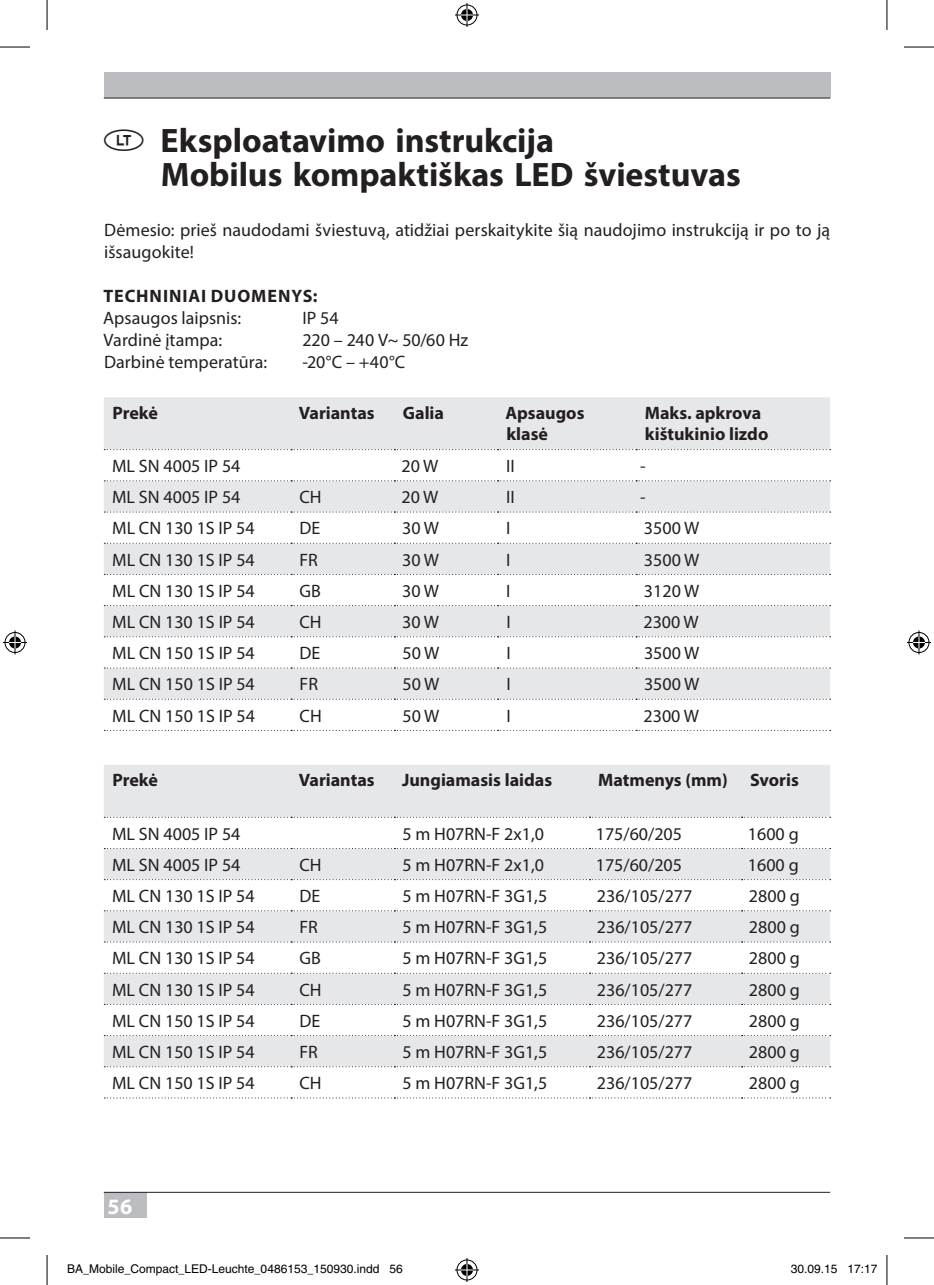
<style>
.page{position:relative;width:934px;height:1285px;background:#fff}
.page>*{position:absolute;margin:0;border:0;box-sizing:border-box;transform-origin:0 0}
.t1{font:700 34px/34px "Myriad Pro";letter-spacing:-.005em;color:#231f20}
.t2{font:700 22px "Myriad Pro";color:#fff}
.t3{font:18px/22px "Myriad Pro";color:#231f20}
.t4{font:700 18px/21.6px "Myriad Pro";color:#231f20}
.t5{font:12px "Helvetica";color:#000}
.s1{font-family:"Brennenstuhl Country Pi";font-weight:400;font-size:25px}
</style>
<div class="page">
<div style="left:104px;top:1192px;width:42px;height:25px;background:#bcbdc0"></div>
<div style="left:104px;top:73px;width:725px;height:25px;background:#bcbdc0"></div>
<hr style="left:104px;top:98px;width:725px;height:1px;background:#231f20">
<hr style="left:104px;top:1192px;width:725px;height:1px;background:#231f20">
<svg style="left:104px;top:397px;width:725px;height:301px;fill:#e6e7e9"></svg>
<svg style="left:104px;top:449px;width:726px;height:1px"></svg>
<svg style="left:104px;top:480px;width:726px;height:1px"></svg>
<svg style="left:104px;top:511px;width:726px;height:1px"></svg>
<svg style="left:104px;top:543px;width:726px;height:1px"></svg>
<svg style="left:104px;top:574px;width:726px;height:1px"></svg>
<svg style="left:104px;top:605px;width:726px;height:1px"></svg>
<svg style="left:104px;top:636px;width:726px;height:1px"></svg>
<svg style="left:104px;top:667px;width:726px;height:1px"></svg>
<svg style="left:104px;top:698px;width:726px;height:1px"></svg>
<svg style="left:104px;top:730px;width:726px;height:1px"></svg>
<svg style="left:104px;top:765px;width:725px;height:301px;fill:#e6e7e9"></svg>
<svg style="left:104px;top:816px;width:726px;height:1px"></svg>
<svg style="left:104px;top:848px;width:726px;height:1px"></svg>
<svg style="left:104px;top:879px;width:726px;height:1px"></svg>
<svg style="left:104px;top:910px;width:726px;height:1px"></svg>
<svg style="left:104px;top:941px;width:726px;height:1px"></svg>
<svg style="left:104px;top:972px;width:726px;height:1px"></svg>
<svg style="left:104px;top:1004px;width:726px;height:1px"></svg>
<svg style="left:104px;top:1035px;width:726px;height:1px"></svg>
<svg style="left:104px;top:1066px;width:726px;height:1px"></svg>
<svg style="left:104px;top:1097px;width:726px;height:1px"></svg>
<hr style="left:0;top:47px;width:30px;height:1px;background:#000">
<hr style="left:903px;top:47px;width:30px;height:1px;background:#000">
<hr style="left:0;top:1237px;width:30px;height:1px;background:#000">
<hr style="left:903px;top:1237px;width:30px;height:1px;background:#000">
<hr style="left:47px;top:0;width:1px;height:30px;background:#000">
<hr style="left:47px;top:1255px;width:1px;height:30px;background:#000">
<hr style="left:886px;top:0;width:1px;height:30px;background:#000">
<hr style="left:886px;top:1255px;width:1px;height:30px;background:#000">
<svg style="left:455px;top:3px;width:24px;height:24px"></svg>
<svg style="left:455px;top:1258px;width:24px;height:24px"></svg>
<svg style="left:3px;top:630px;width:24px;height:24px"></svg>
<svg style="left:907px;top:630px;width:23px;height:24px"></svg>
<h1 class="t1" style="left:161px;top:122px;width:581px;text-indent:-57px"><span class="s1">K</span> Eksploatavimo instrukcija<br>Mobilus kompaktiškas LED šviestuvas</h1>
<p class="t3" style="left:104px;top:219px;width:727px">Dėmesio: prieš naudodami šviestuvą, atidžiai perskaitykite šią naudojimo instrukciją ir po to ją išsaugokite!</p>
<p class="t4" style="left:103px;top:285px;width:22px">Technini</p>
<p class="t4" style="left:188px;top:285px;width:63px">ai Duomen</p>
<p class="t4" style="left:291px;top:285px;width:28px">ys:</p>
<p class="t3" style="left:103px;top:307px;width:139px">Apsaugos laipsnis:</p>
<p class="t3" style="left:302px;top:307px;width:38px">IP 54</p>
<p class="t3" style="left:103px;top:329px;width:120px">Vardinė įtampa:</p>
<p class="t3" style="left:302px;top:329px;width:167px">220 – 240 V~ 50/60 Hz</p>
<p class="t3" style="left:104px;top:351px;width:164px">Darbinė temperatūra:</p>
<p class="t3" style="left:302px;top:351px;width:104px">-20°C – +40°C</p>
<p class="t4" style="left:112px;top:401px;width:47px">Prekė</p>
<p class="t4" style="left:299px;top:401px;width:77px">Variantas</p>
<p class="t4" style="left:402px;top:401px;width:43px">Galia</p>
<p class="t4" style="left:505px;top:401px;width:81px">Apsaugos klasė</p>
<p class="t4" style="left:644px;top:401px;width:125px">Maks. apkrova kištukinio lizdo</p>
<p class="t3" style="left:112px;top:455px;width:130px">ML SN 4005 IP 54</p>
<p class="t3" style="left:401px;top:455px;width:38px">20 W</p>
<p class="t3" style="left:506px;top:455px;width:10px">II</p>
<p class="t3" style="left:640px;top:455px;width:7px">-</p>
<p class="t3" style="left:112px;top:486px;width:130px">ML SN 4005 IP 54</p>
<p class="t3" style="left:299px;top:486px;width:24px">CH</p>
<p class="t3" style="left:401px;top:486px;width:38px">20 W</p>
<p class="t3" style="left:506px;top:486px;width:10px">II</p>
<p class="t3" style="left:640px;top:486px;width:7px">-</p>
<p class="t3" style="left:112px;top:517px;width:144px">ML CN 130 1S IP 54</p>
<p class="t3" style="left:299px;top:517px;width:22px">DE</p>
<p class="t3" style="left:402px;top:517px;width:38px">30 W</p>
<p class="t3" style="left:506px;top:517px;width:6px">I</p>
<p class="t3" style="left:643px;top:517px;width:57px">3500 W</p>
<p class="t3" style="left:112px;top:548px;width:144px">ML CN 130 1S IP 54</p>
<p class="t3" style="left:299px;top:548px;width:20px">FR</p>
<p class="t3" style="left:402px;top:548px;width:38px">30 W</p>
<p class="t3" style="left:506px;top:548px;width:6px">I</p>
<p class="t3" style="left:643px;top:548px;width:57px">3500 W</p>
<p class="t3" style="left:112px;top:579px;width:144px">ML CN 130 1S IP 54</p>
<p class="t3" style="left:299px;top:579px;width:23px">GB</p>
<p class="t3" style="left:402px;top:579px;width:38px">30 W</p>
<p class="t3" style="left:506px;top:579px;width:6px">I</p>
<p class="t3" style="left:643px;top:579px;width:57px">3120 W</p>
<p class="t3" style="left:112px;top:610px;width:144px">ML CN 130 1S IP 54</p>
<p class="t3" style="left:299px;top:610px;width:24px">CH</p>
<p class="t3" style="left:402px;top:610px;width:38px">30 W</p>
<p class="t3" style="left:506px;top:610px;width:6px">I</p>
<p class="t3" style="left:643px;top:610px;width:57px">2300 W</p>
<p class="t3" style="left:112px;top:642px;width:144px">ML CN 150 1S IP 54</p>
<p class="t3" style="left:299px;top:642px;width:22px">DE</p>
<p class="t3" style="left:402px;top:642px;width:38px">50 W</p>
<p class="t3" style="left:506px;top:642px;width:6px">I</p>
<p class="t3" style="left:643px;top:642px;width:57px">3500 W</p>
<p class="t3" style="left:112px;top:673px;width:144px">ML CN 150 1S IP 54</p>
<p class="t3" style="left:299px;top:673px;width:20px">FR</p>
<p class="t3" style="left:402px;top:673px;width:38px">50 W</p>
<p class="t3" style="left:506px;top:673px;width:6px">I</p>
<p class="t3" style="left:643px;top:673px;width:57px">3500 W</p>
<p class="t3" style="left:112px;top:704px;width:144px">ML CN 150 1S IP 54</p>
<p class="t3" style="left:299px;top:704px;width:24px">CH</p>
<p class="t3" style="left:402px;top:704px;width:38px">50 W</p>
<p class="t3" style="left:506px;top:704px;width:6px">I</p>
<p class="t3" style="left:643px;top:704px;width:57px">2300 W</p>
<p class="t4" style="left:112px;top:769px;width:47px">Prekė</p>
<p class="t4" style="left:299px;top:769px;width:77px">Variantas</p>
<p class="t4" style="left:402px;top:769px;width:152px">Jungiamasis laidas</p>
<p class="t4" style="left:598px;top:769px;width:202px">Matmenys (mm) Svoris</p>
<p class="t3" style="left:112px;top:822px;width:130px">ML SN 4005 IP 54</p>
<p class="t3" style="left:402px;top:822px;width:143px">5 m H07RN-F 2x1,0</p>
<p class="t3" style="left:595px;top:822px;width:88px">175/60/205</p>
<p class="t3" style="left:747px;top:822px;width:52px">1600 g</p>
<p class="t3" style="left:112px;top:853px;width:130px">ML SN 4005 IP 54</p>
<p class="t3" style="left:299px;top:853px;width:24px">CH</p>
<p class="t3" style="left:402px;top:853px;width:143px">5 m H07RN-F 2x1,0</p>
<p class="t3" style="left:595px;top:853px;width:88px">175/60/205</p>
<p class="t3" style="left:747px;top:853px;width:52px">1600 g</p>
<p class="t3" style="left:112px;top:884px;width:144px">ML CN 130 1S IP 54</p>
<p class="t3" style="left:299px;top:884px;width:22px">DE</p>
<p class="t3" style="left:402px;top:884px;width:146px">5 m H07RN-F 3G1,5</p>
<p class="t3" style="left:596px;top:884px;width:97px">236/105/277</p>
<p class="t3" style="left:748px;top:884px;width:52px">2800 g</p>
<p class="t3" style="left:112px;top:916px;width:144px">ML CN 130 1S IP 54</p>
<p class="t3" style="left:299px;top:916px;width:20px">FR</p>
<p class="t3" style="left:402px;top:916px;width:146px">5 m H07RN-F 3G1,5</p>
<p class="t3" style="left:596px;top:916px;width:97px">236/105/277</p>
<p class="t3" style="left:748px;top:916px;width:52px">2800 g</p>
<p class="t3" style="left:112px;top:947px;width:144px">ML CN 130 1S IP 54</p>
<p class="t3" style="left:299px;top:947px;width:23px">GB</p>
<p class="t3" style="left:402px;top:947px;width:146px">5 m H07RN-F 3G1,5</p>
<p class="t3" style="left:596px;top:947px;width:97px">236/105/277</p>
<p class="t3" style="left:748px;top:947px;width:52px">2800 g</p>
<p class="t3" style="left:112px;top:978px;width:144px">ML CN 130 1S IP 54</p>
<p class="t3" style="left:299px;top:978px;width:24px">CH</p>
<p class="t3" style="left:402px;top:978px;width:146px">5 m H07RN-F 3G1,5</p>
<p class="t3" style="left:596px;top:978px;width:97px">236/105/277</p>
<p class="t3" style="left:748px;top:978px;width:52px">2800 g</p>
<p class="t3" style="left:112px;top:1009px;width:144px">ML CN 150 1S IP 54</p>
<p class="t3" style="left:299px;top:1009px;width:22px">DE</p>
<p class="t3" style="left:402px;top:1009px;width:146px">5 m H07RN-F 3G1,5</p>
<p class="t3" style="left:596px;top:1009px;width:97px">236/105/277</p>
<p class="t3" style="left:748px;top:1009px;width:52px">2800 g</p>
<p class="t3" style="left:112px;top:1040px;width:144px">ML CN 150 1S IP 54</p>
<p class="t3" style="left:299px;top:1040px;width:20px">FR</p>
<p class="t3" style="left:402px;top:1040px;width:146px">5 m H07RN-F 3G1,5</p>
<p class="t3" style="left:596px;top:1040px;width:97px">236/105/277</p>
<p class="t3" style="left:748px;top:1040px;width:52px">2800 g</p>
<p class="t3" style="left:112px;top:1071px;width:144px">ML CN 150 1S IP 54</p>
<p class="t3" style="left:299px;top:1071px;width:24px">CH</p>
<p class="t3" style="left:402px;top:1071px;width:146px">5 m H07RN-F 3G1,5</p>
<p class="t3" style="left:596px;top:1071px;width:97px">236/105/277</p>
<p class="t3" style="left:748px;top:1071px;width:52px">2800 g</p>
<p class="t2" style="left:107px;top:1192px;width:26px">56</p>
<p class="t5" style="left:67px;top:1261px;width:337px">BA_Mobile_Compact_LED-Leuchte_0486153_150930.indd 56</p>
<p class="t5" style="left:790px;top:1261px;width:88px">30.09.15 17:17</p>
</div>
